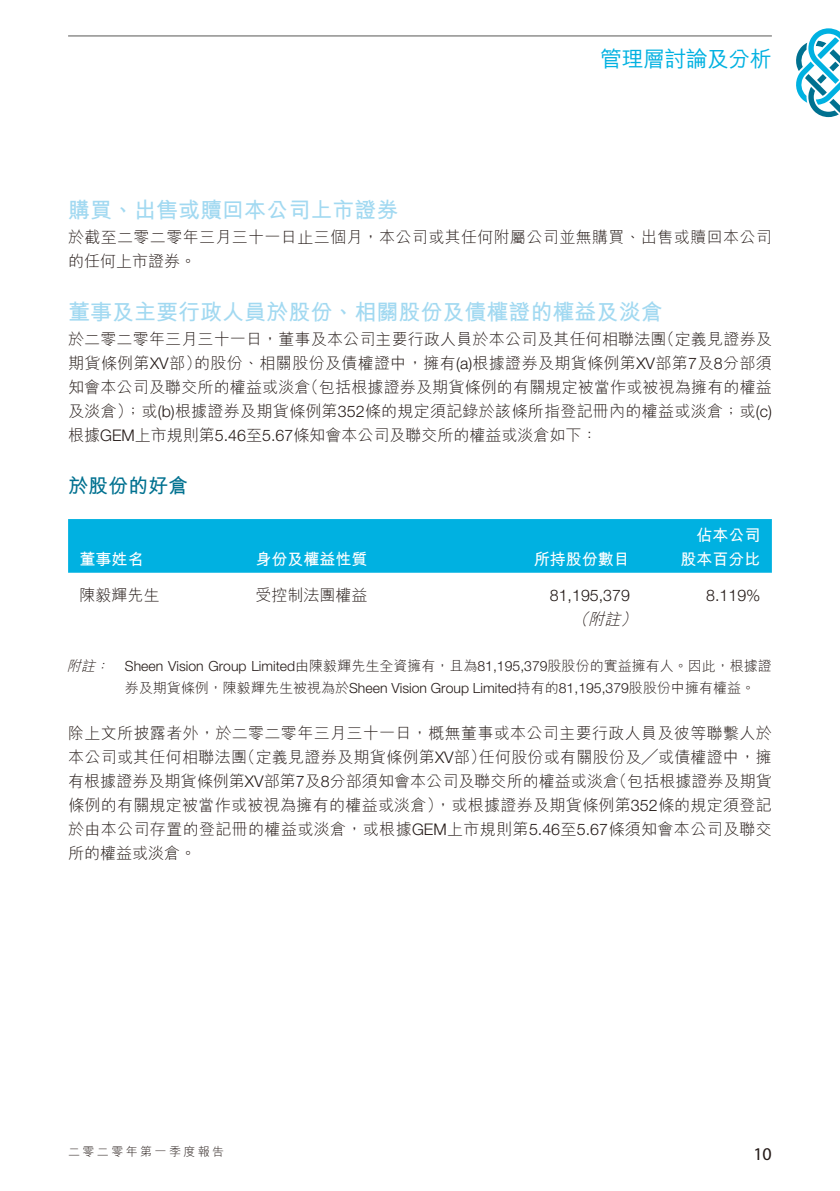
<style>
.page{position:relative;width:840px;height:1191px;background:#fff}
.page>*{position:absolute;margin:0;border:0;box-sizing:border-box;transform-origin:0 0}
.t1{font:22px "M Hei HK Bold E Ten B5 H";color:#a2d9f1}
.t2{font:22px "M Hei HK Medium E Ten B5 H";letter-spacing:-.03em;color:#00b1e1}
.t3{font:20px "M Hei HK Bold E Ten B5 H";color:#007190}
.t4{font:18px "Myriad Pro";color:#231916}
.t5{font:16px/24px "M Hei HK Light E Ten B5 H";letter-spacing:.02em;color:#231916;text-align:justify}
.t6{font:16px/24px "M Hei HK Bold E Ten B5 H";color:#fff;text-align:right}
.t7{font:300 16px "Helvetica Neue LT Std";color:#231916}
.t8{font:16px "M Hei HK Light E Ten B5 H";color:#231916}
.t9{font:italic 16px "M Hei HK Light E Ten B5 H";color:#231916}
.t10{font:300 14px/22px "Helvetica Neue LT Std";color:#231916}
.t11{font:12px "M Hei HK Light E Ten B5 H";letter-spacing:.2em;color:#231916}
.s1{font-family:"Helvetica Neue LT Std";font-weight:300}
.s2{font-family:"M Hei HK Light E Ten B5 H";font-weight:400;font-style:italic}
.s3{font-family:"M Hei HK Light E Ten B5 H";font-weight:400}
</style>
<div class="page">
<hr style="left:68px;top:35px;width:703px;height:1px;background:#595857">
<svg style="left:796px;top:28px;width:43px;height:89px"></svg>
<div style="left:68px;top:519px;width:703px;height:54px;background:#00b1e1"></div>
<h1 class="t2" style="left:600px;top:50px;width:173px">管理層討論及分析</h1>
<h1 class="t1" style="left:68px;top:202px;width:331px">購買、出售或贖回本公司上市證券</h1>
<p class="t5" style="left:68px;top:227px;width:704px">於截至二零二零年三月三十一日止三個月，本公司或其任何附屬公司並無購買、出售或贖回本公司的任何上市證券。</p>
<h1 class="t1" style="left:68px;top:304px;width:595px">董事及主要行政人員於股份、相關股份及債權證的權益及淡倉</h1>
<p class="t5" style="left:68px;top:329px;width:705px">於二零二零年三月三十一日，董事及本公司主要行政人員於本公司及其任何相聯法團（定義見證券及期貨條例第<span class="s1">XV</span>部）的股份、相關股份及債權證中，擁有<span class="s1">(a)</span>根據證券及期貨條例第<span class="s1">XV</span>部第<span class="s1">7</span>及<span class="s1">8</span>分部須知會本公司及聯交所的權益或淡倉（包括根據證券及期貨條例的有關規定被當作或被視為擁有的權益及淡倉）；或<span class="s1">(b)</span>根據證券及期貨條例第<span class="s1">352</span>條的規定須記錄於該條所指登記冊內的權益或淡倉；或<span class="s1">(c)</span>根據<span class="s1">GEM</span>上市規則第<span class="s1">5.46</span>至<span class="s1">5.67</span>條知會本公司及聯交所的權益或淡倉如下：</p>
<p class="t3" style="left:68px;top:477px;width:121px">於股份的好倉</p>
<p class="t6" style="left:79px;top:549px;width:65px">董事姓名</p>
<p class="t6" style="left:255px;top:549px;width:113px">身份及權益性質</p>
<p class="t6" style="left:533px;top:549px;width:97px">所持股份數目</p>
<p class="t5" style="left:79px;top:585px;width:81px">陳毅輝先生</p>
<p class="t8" style="left:255px;top:588px;width:113px">受控制法團權益</p>
<p class="t7" style="left:549px;top:589px;width:82px">81,195,379</p>
<p class="t9" style="left:572px;top:612px;width:70px">（附註）</p>
<p class="t6" style="left:680px;top:525px;width:81px">佔本公司股本百分比</p>
<p class="t7" style="left:705px;top:589px;width:56px">8.119%</p>
<p class="t10" style="left:125px;top:657px;width:648px;text-indent:-58px"><span class="s2">附註：</span> Sheen Vision Group Limited<span class="s3">由陳毅輝先生全資擁有，且為</span>81,195,379<span class="s3">股股份的實益擁有人。因此，根據證券及期貨條例，陳毅輝先生被視為於</span>Sheen Vision Group Limited<span class="s3">持有的</span>81,195,379<span class="s3">股股份中擁有權益。</span></p>
<p class="t5" style="left:68px;top:723px;width:704px">除上文所披露者外，於二零二零年三月三十一日，概無董事或本公司主要行政人員及彼等聯繫人於本公司或其任何相聯法團（定義見證券及期貨條例第<span class="s1">XV</span>部）任何股份或有關股份及╱或債權證中，擁有根據證券及期貨條例第<span class="s1">XV</span>部第<span class="s1">7</span>及<span class="s1">8</span>分部須知會本公司及聯交所的權益或淡倉（包括根據證券及期貨條例的有關規定被當作或被視為擁有的權益或淡倉），或根據證券及期貨條例第<span class="s1">352</span>條的規定須登記於由本公司存置的登記冊的權益或淡倉，或根據<span class="s1">GEM</span>上市規則第<span class="s1">5.46</span>至<span class="s1">5.67</span>條須知會本公司及聯交所的權益或淡倉。</p>
<p class="t11" style="left:68px;top:1147px;width:157px">二零二零年第一季度報告</p>
<p class="t4" style="left:753px;top:1146px;width:20px">10</p>
</div>
